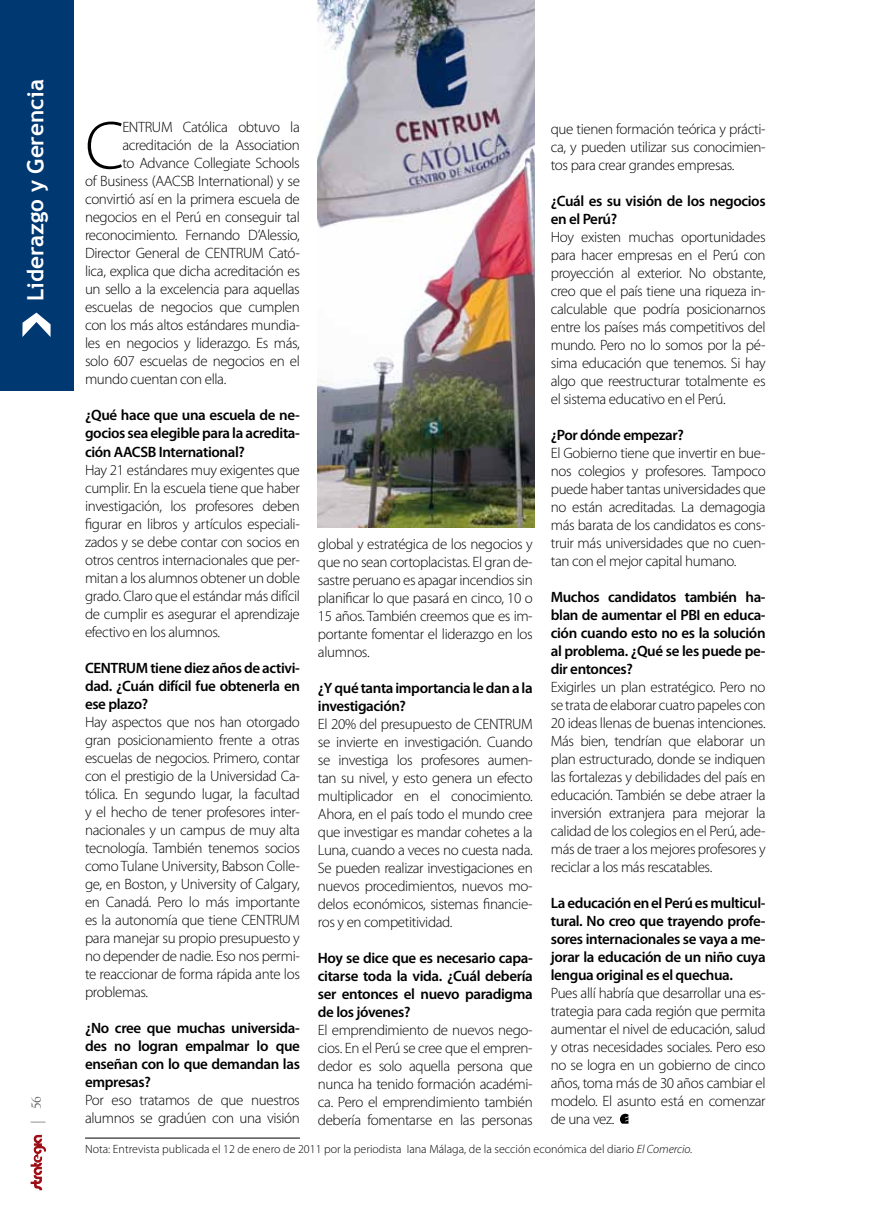
<style>
.page{position:relative;width:872px;height:1212px;background:#fff}
.page>*{position:absolute;margin:0;border:0;box-sizing:border-box;transform-origin:0 0}
.t1{font:300 68.4px "Myriad Pro";color:#000}
.t2{font:700 22.5px "Trebuchet MS";color:#fff}
.t3{font:300 15px/18px "Myriad Pro";letter-spacing:-.025em;color:#000;text-align:justify}
.t4{font:600 15px/18px "Myriad Pro";letter-spacing:-.025em;color:#000;text-align:justify}
.t5{font:13.5px "Goudy Old Style T";color:#58585a}
.t6{font:300 12px "Myriad Pro";color:#000}
.s1{font-style:italic}
</style>
<div class="page">
<svg style="left:31px;top:1135px;width:15px;height:55px"></svg>
<svg style="left:31px;top:1121px;width:14px;height:2px"></svg>
<svg style="left:620px;top:1114px;width:8px;height:9px"></svg>
<img style="left:318px;top:0;width:217px;height:527px">
<div style="left:0;top:0;width:74px;height:391px;background:#003871"></div>
<svg style="left:22px;top:313px;width:29px;height:24px"></svg>
<hr style="left:85px;top:1138px;width:215px;height:1px;background:#000">
<h2 class="t2" style="left:22px;top:301px;width:223px;rotate:-90deg">Liderazgo y Gerencia</h2>
<p class="t5" style="left:29px;top:1109px;width:15px;rotate:-90deg">56</p>
<h1 class="t1" style="left:85px;top:104px;width:40px">C</h1>
<p class="t3" style="left:122px;top:118px;width:179px">ENTRUM Católica obtuvo la</p>
<p class="t3" style="left:122px;top:136px;width:179px">acreditación de la Association</p>
<p class="t3" style="left:122px;top:154px;width:179px">to Advance Collegiate Schools</p>
<p class="t3" style="left:85px;top:172px;width:216px">of Business (AACSB International) y se</p>
<p class="t3" style="left:85px;top:190px;width:216px">convirtió así en la primera escuela de</p>
<p class="t3" style="left:85px;top:208px;width:216px">negocios en el Perú en conseguir tal</p>
<p class="t3" style="left:85px;top:226px;width:216px">reconocimiento. Fernando D’Alessio,</p>
<p class="t3" style="left:85px;top:244px;width:216px">Director General de CENTRUM Cató-</p>
<p class="t3" style="left:85px;top:262px;width:216px">lica, explica que dicha acreditación es</p>
<p class="t3" style="left:85px;top:280px;width:216px">un sello a la excelencia para aquellas</p>
<p class="t3" style="left:85px;top:298px;width:216px">escuelas de negocios que cumplen</p>
<p class="t3" style="left:85px;top:316px;width:216px">con los más altos estándares mundia-</p>
<p class="t3" style="left:85px;top:334px;width:216px">les en negocios y liderazgo. Es más,</p>
<p class="t3" style="left:85px;top:352px;width:216px">solo 607 escuelas de negocios en el</p>
<p class="t3" style="left:85px;top:370px;width:143px">mundo cuentan con ella.</p>
<p class="t4" style="left:85px;top:406px;width:216px">¿Qué hace que una escuela de ne&shy;gocios sea elegible para la acredita&shy;ción AACSB International?</p>
<p class="t3" style="left:85px;top:460px;width:216px">Hay 21 estándares muy exigentes que cumplir. En la escuela tiene que haber investigación, los profesores deben figurar en libros y artículos especiali&shy;zados y se debe contar con socios en otros centros internacionales que per&shy;mitan a los alumnos obtener un doble grado. Claro que el estándar más difícil de cumplir es asegurar el aprendizaje efectivo en los alumnos.</p>
<p class="t4" style="left:85px;top:658px;width:216px">CENTRUM tiene diez años de activi&shy;dad. ¿Cuán difícil fue obtenerla en ese plazo?</p>
<p class="t3" style="left:85px;top:712px;width:216px">Hay aspectos que nos han otorgado gran posicionamiento frente a otras escuelas de negocios. Primero, contar con el prestigio de la Universidad Ca&shy;tólica. En segundo lugar, la facultad y el hecho de tener profesores inter&shy;nacionales y un campus de muy alta tecnología. También tenemos socios como Tulane University, Babson Colle&shy;ge, en Boston, y University of Calgary, en Canadá. Pero lo más importante es la autonomía que tiene CENTRUM para manejar su propio presupuesto y no depender de nadie. Eso nos permi&shy;te reaccionar de forma rápida ante los problemas.</p>
<p class="t4" style="left:85px;top:1018px;width:216px">¿No cree que muchas universida&shy;des no logran empalmar lo que enseñan con lo que demandan las empresas?</p>
<p class="t3" style="left:85px;top:1090px;width:216px">Por eso tratamos de que nuestros alumnos se gradúen con una visión</p>
<p class="t3" style="left:318px;top:535px;width:216px">global y estratégica de los negocios y que no sean cortoplacistas. El gran de&shy;sastre peruano es apagar incendios sin planificar lo que pasará en cinco, 10 o 15 años. También creemos que es im&shy;portante fomentar el liderazgo en los alumnos.</p>
<p class="t4" style="left:318px;top:679px;width:216px">¿Y qué tanta importancia le dan a la investigación?</p>
<p class="t3" style="left:318px;top:715px;width:216px">El 20% del presupuesto de CENTRUM se invierte en investigación. Cuando se investiga los profesores aumen&shy;tan su nivel, y esto genera un efecto multiplicador en el conocimiento.<br>Ahora, en el país todo el mundo cree que investigar es mandar cohetes a la Luna, cuando a veces no cuesta nada.<br>Se pueden realizar investigaciones en nuevos procedimientos, nuevos mo&shy;delos económicos, sistemas financie&shy;ros y en competitividad.</p>
<p class="t4" style="left:318px;top:949px;width:216px">Hoy se dice que es necesario capa&shy;citarse toda la vida. ¿Cuál debería ser entonces el nuevo paradigma de los jóvenes?</p>
<p class="t3" style="left:318px;top:1021px;width:216px">El emprendimiento de nuevos nego&shy;cios. En el Perú se cree que el empren&shy;dedor es solo aquella persona que nunca ha tenido formación académi&shy;ca. Pero el emprendimiento también debería fomentarse en las personas</p>
<p class="t3" style="left:551px;top:119px;width:216px">que tienen formación teórica y prácti&shy;ca, y pueden utilizar sus conocimien&shy;tos para crear grandes empresas.</p>
<p class="t4" style="left:551px;top:191px;width:216px">¿Cuál es su visión de los negocios en el Perú?</p>
<p class="t3" style="left:551px;top:227px;width:216px">Hoy existen muchas oportunidades para hacer empresas en el Perú con proyección al exterior. No obstante, creo que el país tiene una riqueza in&shy;calculable que podría posicionarnos entre los países más competitivos del mundo. Pero no lo somos por la pé&shy;sima educación que tenemos. Si hay algo que reestructurar totalmente es el sistema educativo en el Perú.</p>
<p class="t4" style="left:551px;top:425px;width:135px">¿Por dónde empezar?</p>
<p class="t3" style="left:551px;top:443px;width:216px">El Gobierno tiene que invertir en bue&shy;nos colegios y profesores. Tampoco puede haber tantas universidades que no están acreditadas. La demagogia más barata de los candidatos es cons&shy;truir más universidades que no cuen&shy;tan con el mejor capital humano.</p>
<p class="t4" style="left:551px;top:587px;width:216px">Muchos candidatos también ha&shy;blan de aumentar el PBI en educa&shy;ción cuando esto no es la solución al problema. ¿Qué se les puede pe&shy;dir entonces?</p>
<p class="t3" style="left:551px;top:677px;width:216px">Exigirles un plan estratégico. Pero no se trata de elaborar cuatro papeles con 20 ideas llenas de buenas intenciones.<br>Más bien, tendrían que elaborar un plan estructurado, donde se indiquen las fortalezas y debilidades del país en educación. También se debe atraer la inversión extranjera para mejorar la calidad de los colegios en el Perú, ade&shy;más de traer a los mejores profesores y reciclar a los más rescatables.</p>
<p class="t4" style="left:551px;top:893px;width:216px">La educación en el Perú es multicul&shy;tural. No creo que trayendo profe&shy;sores internacionales se vaya a me&shy;jorar la educación de un niño cuya lengua original es el quechua.</p>
<p class="t3" style="left:551px;top:983px;width:216px">Pues allí habría que desarrollar una es&shy;trategia para cada región que permita aumentar el nivel de educación, salud y otras necesidades sociales. Pero eso no se logra en un gobierno de cinco años, toma más de 30 años cambiar el modelo. El asunto está en comenzar de una vez.</p>
<p class="t6" style="left:85px;top:1142px;width:609px">Nota: Entrevista publicada el 12 de enero de 2011 por la periodista Iana Málaga, de la sección económica del diario <span class="s1">El Comercio.</span></p>
</div>
